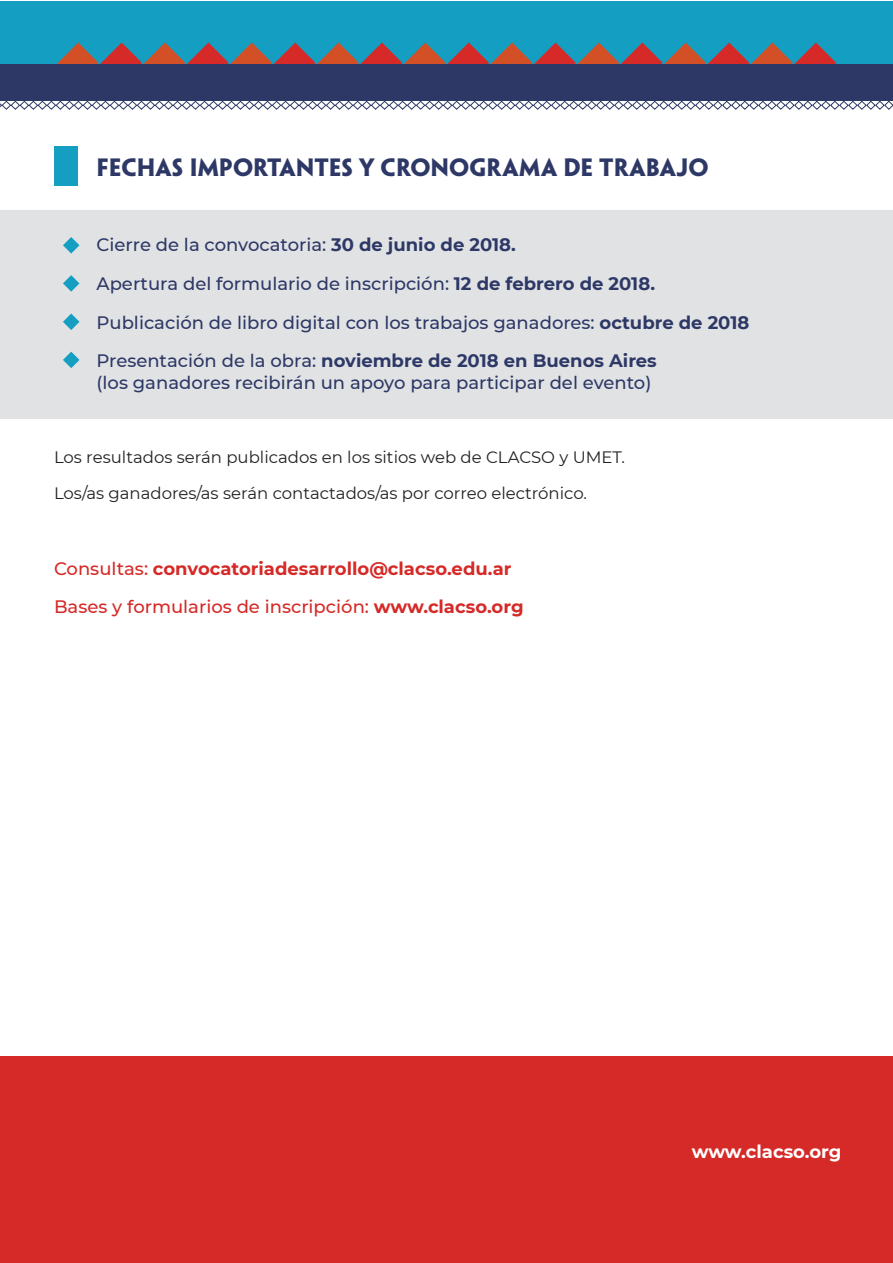
<style>
.page{position:relative;width:893px;height:1263px;background:#fff}
.page>*{position:absolute;margin:0;border:0;box-sizing:border-box;transform-origin:0 0}
.t1{font:700 22.5px "Penumbra Flare Std";color:#2d3866}
.t2{font:500 18px/38.5px "Montserrat";color:#2d3866}
.t3{font:700 18px/38.5px "Montserrat";color:#d52a27}
.t4{font:700 18px "Montserrat";color:#fff}
.t5{font:16.5px "Montserrat";color:#231f20}
.s1{font-weight:700}
.s2{font-weight:500}
</style>
<div class="page">
<div style="left:0;top:1px;width:892px;height:85px;background:#139ec2"></div>
<svg style="left:0;top:101px;width:892px;height:9px"></svg>
<svg style="left:57px;top:43px;width:779px;height:21px"></svg>
<div style="left:0;top:64px;width:892px;height:37px;background:#2d3866"></div>
<div style="left:0;top:210px;width:892px;height:209px;background:#e1e2e4"></div>
<div style="left:0;top:1057px;width:892px;height:206px;background:#d52a27"></div>
<svg style="left:63px;top:237px;width:16px;height:17px"></svg>
<svg style="left:63px;top:314px;width:16px;height:16px"></svg>
<svg style="left:63px;top:275px;width:16px;height:17px"></svg>
<svg style="left:63px;top:352px;width:16px;height:16px"></svg>
<div style="left:54px;top:146px;width:24px;height:40px;background:#139ec2"></div>
<p class="t1" style="left:97px;top:153px;width:614px">FECHAS IMPORTANTES Y CRONOGRAMA DE TRABAJO</p>
<p class="t2" style="left:97px;top:226px;width:654px">Cierre de la convocatoria: <span class="s1">30 de junio de 2018.<br></span>Apertura del formulario de inscripción: <span class="s1">12 de febrero de 2018.<br></span>Publicación de libro digital con los trabajos ganadores: <span class="s1">octubre de 2018<br></span>Presentación de la obra: <span class="s1">noviembre de 2018 en Buenos Aires</span></p>
<p class="t2" style="left:97px;top:363px;width:556px">(los ganadores recibirán un apoyo para participar del evento)</p>
<p class="t5" style="left:54px;top:446px;width:572px">Los resultados serán publicados en los sitios web de CLACSO y UMET.</p>
<p class="t5" style="left:54px;top:483px;width:534px">Los/as ganadores/as serán contactados/as por correo electrónico.</p>
<p class="t3" style="left:54px;top:549px;width:471px"><span class="s2">Consultas:</span> convocatoriadesarrollo@clacso.edu.ar<br><span class="s2">Bases y formularios de inscripción:</span> www.clacso.org</p>
<p class="t4" style="left:692px;top:1140px;width:151px">www.clacso.org</p>
</div>
